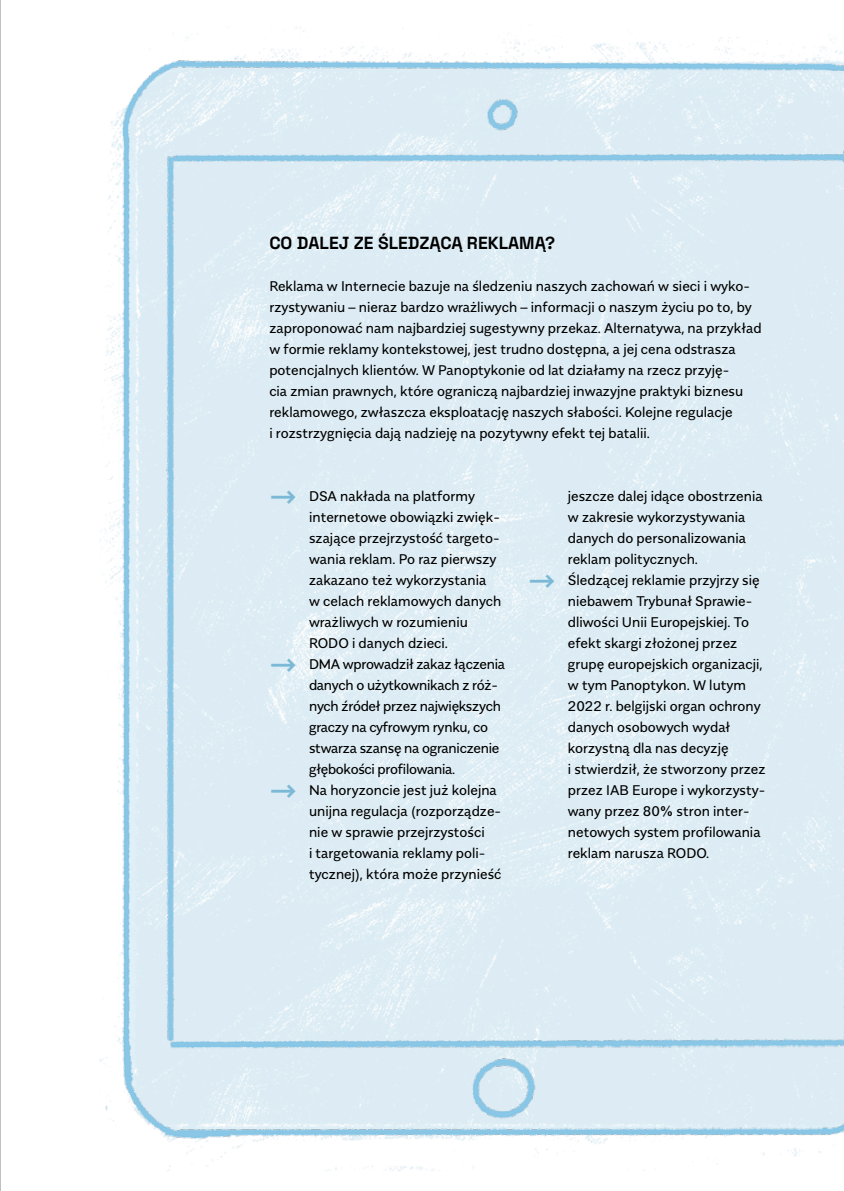
<style>
.page{position:relative;width:844px;height:1191px;background:#fff}
.page>*{position:absolute;margin:0;border:0;box-sizing:border-box;transform-origin:0 0}
.t1{font:700 17.5px "Space Grotesk";color:#000}
.t2{font:14px/21px "Alergia Normal";color:#000}
.t3{font:14px/21px "Alergia Normal";letter-spacing:-.02em;color:#000}
.s1{font-size:31.5px;color:#7bb9d7}
</style>
<div class="page">
<img style="left:100px;top:27px;width:743px;height:1124px">
<hr style="left:0;top:0;width:1px;height:1191px;background:#000">
<p class="t1" style="left:269px;top:229px;width:287px">CO DALEJ ZE ŚLEDZĄCĄ REKLAMĄ?</p>
<p class="t2" style="left:269px;top:274px;width:493px">Reklama w Internecie bazuje na śledzeniu naszych zachowań w sieci i wyko&shy;rzystywaniu – nieraz bardzo wrażliwych – informacji o naszym życiu po to, by zaproponować nam najbardziej sugestywny przekaz. Alternatywa, na przykład w formie reklamy kontekstowej, jest trudno dostępna, a jej cena odstrasza potencjalnych klientów. W Panoptykonie od lat działamy na rzecz przyję-<br>cia zmian prawnych, które ograniczą najbardziej inwazyjne praktyki biznesu reklamowego, zwłaszcza eksploatację naszych słabości. Kolejne regulacje<br>i rozstrzygnięcia dają nadzieję na pozytywny efekt tej batalii.</p>
<p class="t2" style="left:309px;top:484px;width:194px;text-indent:-40px"><span class="s1">→</span> DSA nakłada na platformy internetowe obowiązki zwięk&shy;szające przejrzystość targeto&shy;wania reklam. Po raz pierwszy zakazano też wykorzystania<br>w celach reklamowych danych wrażliwych w rozumieniu<br>RODO i danych dzieci.</p>
<p class="t3" style="left:309px;top:652px;width:198px;text-indent:-40px"><span class="s1">→</span> DMA wprowadził zakaz łączenia danych o użytkownikach z róż&shy;nych źródeł przez największych graczy na cyfrowym rynku, co stwarza szansę na ograniczenie głębokości profilowania.</p>
<p class="t2" style="left:309px;top:778px;width:194px;text-indent:-40px"><span class="s1">→</span> Na horyzoncie jest już kolejna unijna regulacja (rozporządze&shy;nie w sprawie przejrzystości<br>i targetowania reklamy poli&shy;tycznej), która może przynieść</p>
<p class="t2" style="left:567px;top:484px;width:196px">jeszcze dalej idące obostrzenia w zakresie wykorzystywania danych do personalizowania reklam politycznych.</p>
<p class="t2" style="left:567px;top:568px;width:199px;text-indent:-40px"><span class="s1">→</span> Śledzącej reklamie przyjrzy się niebawem Trybunał Sprawie&shy;dliwości Unii Europejskiej. To efekt skargi złożonej przez grupę europejskich organizacji, w tym Panoptykon. W lutym<br>2022 r. belgijski organ ochrony danych osobowych wydał korzystną dla nas decyzję<br>i stwierdził, że stworzony przez przez IAB Europe i wykorzysty&shy;wany przez 80% stron inter&shy;netowych system profilowania reklam narusza RODO.</p>
</div>
